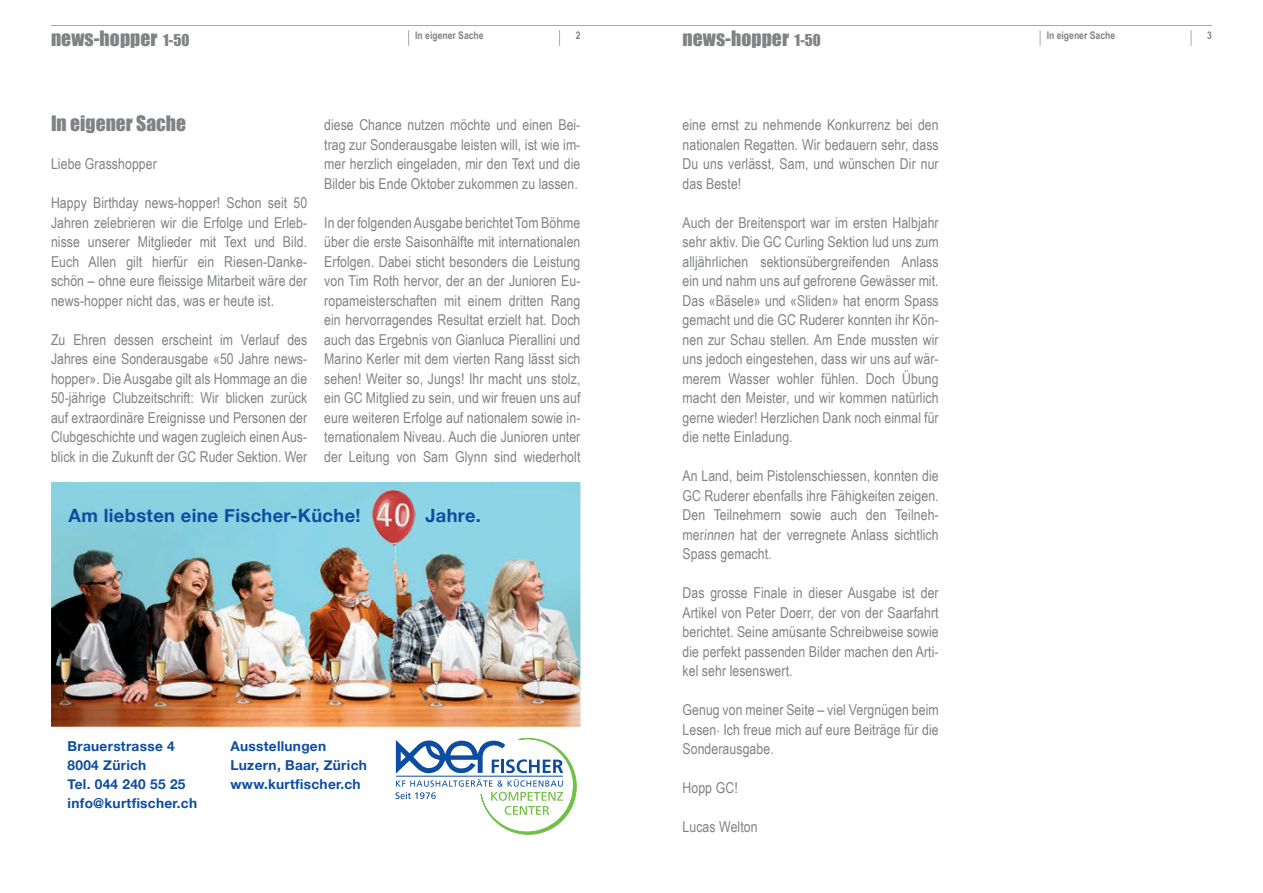
<style>
.page{position:relative;width:1263px;height:893px;background:#fff}
.page>*{position:absolute;margin:0;border:0;box-sizing:border-box;transform-origin:0 0}
.t1{font:19.5px "Impact";letter-spacing:.005em;color:#808285}
.t2{font:700 18.3px "Helvetica Neue";letter-spacing:.02em;color:#0d4da1}
.t3{font:15px/19.5px "Arial Narrow";letter-spacing:.005em;color:#808285;text-align:justify}
.t4{font:700 13.65px/19px "Helvetica Neue";letter-spacing:.02em;color:#0d4da1}
.t5{font:700 10.5px "Arial Narrow";color:#808285}
.s1{font-size:15px}
</style>
<div class="page">
<hr style="left:51px;top:25px;width:1161px;height:1px;background:#a8a9ad">
<svg style="left:408px;top:30px;width:1px;height:16px"></svg>
<svg style="left:1040px;top:30px;width:1px;height:16px"></svg>
<svg style="left:559px;top:30px;width:1px;height:16px"></svg>
<svg style="left:1191px;top:30px;width:1px;height:16px"></svg>
<img style="left:51px;top:482px;width:529px;height:245px">
<img style="left:372px;top:489px;width:44px;height:58px">
<svg style="left:393px;top:543px;width:4px;height:28px"></svg>
<svg style="left:395px;top:738px;width:181px;height:96px"></svg>
<h1 class="t1" style="left:51px;top:23px;width:140px">news-hopper <span class="s1">1-50</span></h1>
<h1 class="t1" style="left:682px;top:23px;width:140px">news-hopper <span class="s1">1-50</span></h1>
<p class="t5" style="left:415px;top:27px;width:70px">In eigener Sache</p>
<p class="t5" style="left:1047px;top:27px;width:70px">In eigener Sache</p>
<p class="t5" style="left:576px;top:27px;width:6px">2</p>
<p class="t5" style="left:1207px;top:27px;width:6px">3</p>
<h1 class="t1" style="left:51px;top:109px;width:136px">In eigener Sache</h1>
<p class="t3" style="left:51px;top:153px;width:107px">Liebe Grasshopper</p>
<p class="t3" style="left:51px;top:192px;width:258px">Happy Birthday news-hopper! Schon seit 50<br>Jahren zelebrieren wir die Erfolge und Erleb&shy;nisse unserer Mitglieder mit Text und Bild.<br>Euch Allen gilt hierfür ein Riesen-Danke&shy;schön – ohne eure fleissige Mitarbeit wäre der news-hopper nicht das, was er heute ist.</p>
<p class="t3" style="left:51px;top:329px;width:258px">Zu Ehren dessen erscheint im Verlauf des Jahres eine Sonderausgabe «50 Jahre news&shy;hopper». Die Ausgabe gilt als Hommage an die 50-jährige Clubzeitschrift: Wir blicken zurück auf extraordinäre Ereignisse und Personen der Clubgeschichte und wagen zugleich einen Aus&shy;blick in die Zukunft der GC Ruder Sektion. Wer</p>
<p class="t3" style="left:324px;top:114px;width:258px">diese Chance nutzen möchte und einen Bei&shy;trag zur Sonderausgabe leisten will, ist wie im&shy;mer herzlich eingeladen, mir den Text und die Bilder bis Ende Oktober zukommen zu lassen.</p>
<p class="t3" style="left:324px;top:212px;width:258px">In der folgenden Ausgabe berichtet Tom Böhme über die erste Saisonhälfte mit internationalen Erfolgen. Dabei sticht besonders die Leistung von Tim Roth hervor, der an der Junioren Eu&shy;ropameisterschaften mit einem dritten Rang ein hervorragendes Resultat erzielt hat. Doch auch das Ergebnis von Gianluca Pierallini und Marino Kerler mit dem vierten Rang lässt sich sehen! Weiter so, Jungs! Ihr macht uns stolz, ein GC Mitglied zu sein, und wir freuen uns auf eure weiteren Erfolge auf nationalem sowie in&shy;ternationalem Niveau. Auch die Junioren unter der Leitung von Sam Glynn sind wiederholt</p>
<p class="t2" style="left:69px;top:501px;width:294px">Am liebsten eine Fischer-Küche!</p>
<p class="t2" style="left:425px;top:501px;width:57px">Jahre.</p>
<p class="t4" style="left:68px;top:737px;width:131px">Brauerstrasse 4<br>8004 Zürich<br>Tel. 044 240 55 25 info@kurtfischer.ch</p>
<p class="t4" style="left:231px;top:737px;width:138px">Ausstellungen<br>Luzern, Baar, Zürich www.kurtfischer.ch</p>
<p class="t3" style="left:682px;top:114px;width:258px">eine ernst zu nehmende Konkurrenz bei den nationalen Regatten. Wir bedauern sehr, dass Du uns verlässt, Sam, und wünschen Dir nur das Beste!</p>
<p class="t3" style="left:682px;top:212px;width:258px">Auch der Breitensport war im ersten Halbjahr sehr aktiv. Die GC Curling Sektion lud uns zum alljährlichen sektionsübergreifenden Anlass ein und nahm uns auf gefrorene Gewässer mit.<br>Das «Bäsele» und «Sliden» hat enorm Spass gemacht und die GC Ruderer konnten ihr Kön&shy;nen zur Schau stellen. Am Ende mussten wir uns jedoch eingestehen, dass wir uns auf wär&shy;merem Wasser wohler fühlen. Doch Übung macht den Meister, und wir kommen natürlich gerne wieder! Herzlichen Dank noch einmal für die nette Einladung.</p>
<p class="t3" style="left:682px;top:465px;width:258px">An Land, beim Pistolenschiessen, konnten die GC Ruderer ebenfalls ihre Fähigkeiten zeigen.<br>Den Teilnehmern sowie auch den Teilneh&shy;merinnen hat der verregnete Anlass sichtlich Spass gemacht.</p>
<p class="t3" style="left:682px;top:582px;width:258px">Das grosse Finale in dieser Ausgabe ist der Artikel von Peter Doerr, der von der Saarfahrt berichtet. Seine amüsante Schreibweise sowie die perfekt passenden Bilder machen den Arti&shy;kel sehr lesenswert.</p>
<p class="t3" style="left:682px;top:699px;width:258px">Genug von meiner Seite – viel Vergnügen beim Lesen. Ich freue mich auf eure Beiträge für die Sonderausgabe.</p>
<p class="t3" style="left:682px;top:777px;width:57px">Hopp GC!</p>
<p class="t3" style="left:682px;top:816px;width:77px">Lucas Welton</p>
</div>
